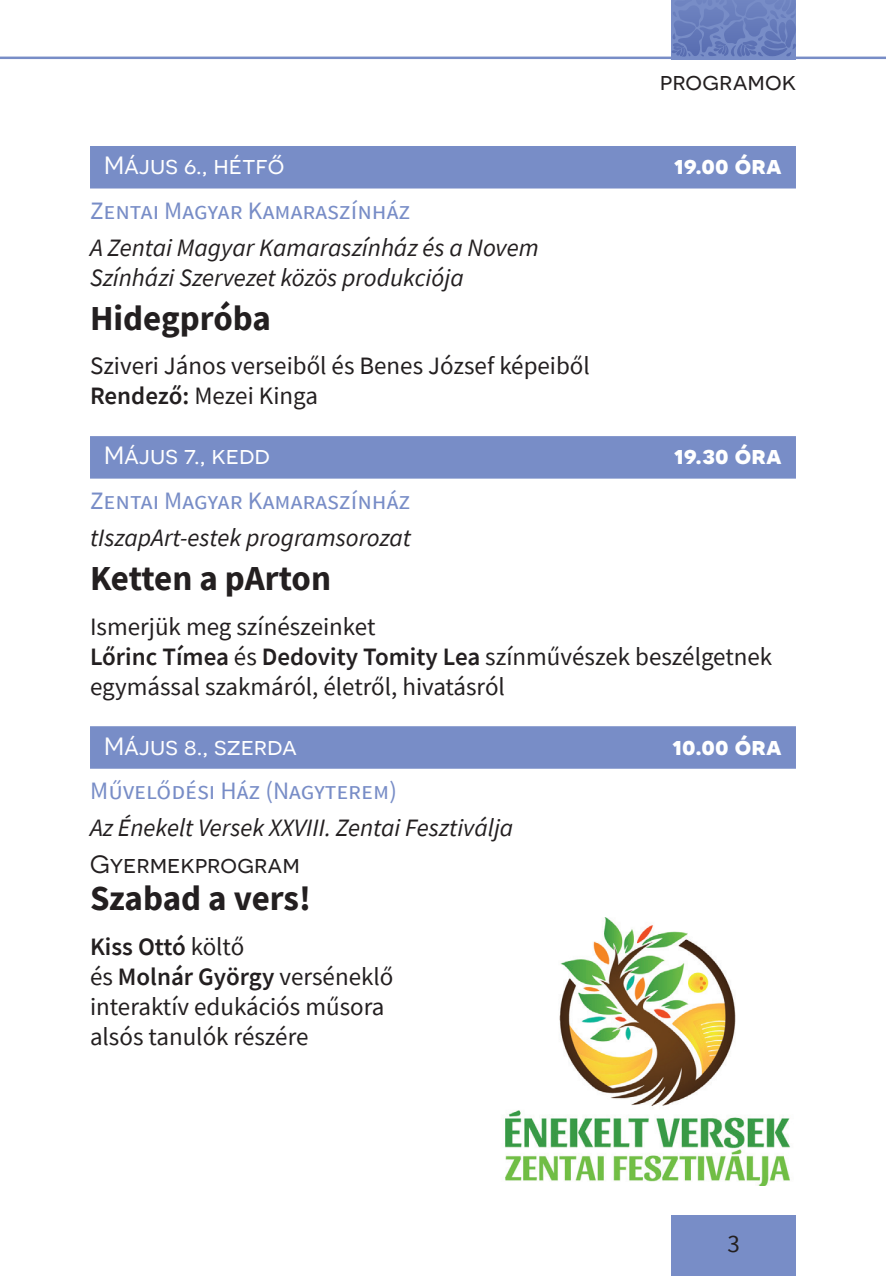
<style>
.page{position:relative;width:886px;height:1276px;background:#fff}
.page>*{position:absolute;margin:0;border:0;box-sizing:border-box;transform-origin:0 0}
.t1{font:700 35px "Source Sans Pro";color:#231f20}
.t2{font:25px/30px "Source Sans Pro";color:#231f20}
.t3{font:italic 25px/30px "Source Sans Pro";color:#231f20}
.t4{font:25px "Source Sans Pro";color:#788dc7}
.t5{font:25px "Novecentosanswide";color:#fff}
.t6{font:700 25px "Novecentosanswide";color:#fff}
.t7{font:25px "Novecentosanswide";color:#231f20}
.s1{font-weight:600}
</style>
<div class="page">
<svg style="left:671px;top:0;width:125px;height:57px;background:#6b80be"></svg>
<hr style="left:0;top:57px;width:886px;height:2px;background:#788dc7">
<div style="left:672px;top:1216px;width:124px;height:60px;background:#788dc7"></div>
<div style="left:90px;top:146px;width:706px;height:42px;background:#788dc7"></div>
<div style="left:90px;top:436px;width:706px;height:42px;background:#788dc7"></div>
<div style="left:90px;top:726px;width:706px;height:42px;background:#788dc7"></div>
<img style="left:505px;top:917px;width:285px;height:269px">
<p class="t7" style="left:660px;top:67px;width:138px">programok</p>
<p class="t5" style="left:104px;top:151px;width:182px">Május 6., hétfő</p>
<p class="t6" style="left:674px;top:150px;width:109px">19.00 óra</p>
<p class="t4" style="left:90px;top:194px;width:322px">Zentai Magyar Kamaraszínház</p>
<p class="t3" style="left:90px;top:232px;width:450px">A Zentai Magyar Kamaraszínház és a Novem<br>Színházi Szervezet közös produkciója</p>
<h1 class="t1" style="left:90px;top:295px;width:182px">Hidegpróba</h1>
<p class="t2" style="left:90px;top:351px;width:501px">Sziveri János verseiből és Benes József képeiből<br><span class="s1">Rendező:</span> Mezei Kinga</p>
<p class="t5" style="left:104px;top:441px;width:167px">Május 7., kedd</p>
<p class="t6" style="left:674px;top:440px;width:109px">19.30 óra</p>
<p class="t4" style="left:90px;top:484px;width:322px">Zentai Magyar Kamaraszínház</p>
<p class="t3" style="left:90px;top:522px;width:322px">tIszapArt-estek programsorozat</p>
<h1 class="t1" style="left:90px;top:555px;width:243px">Ketten a pArton</h1>
<p class="t2" style="left:90px;top:611px;width:684px">Ismerjük meg színészeinket<br><span class="s1">Lőrinc Tímea</span> és <span class="s1">Dedovity Tomity Lea</span> színművészek beszélgetnek egymással szakmáról, életről, hivatásról</p>
<p class="t5" style="left:104px;top:731px;width:194px">Május 8., szerda</p>
<p class="t6" style="left:672px;top:730px;width:111px">10.00 óra</p>
<p class="t4" style="left:90px;top:774px;width:308px">Művelődési Ház (Nagyterem)</p>
<p class="t3" style="left:90px;top:812px;width:425px">Az Énekelt Versek XXVIII. Zentai Fesztiválja</p>
<p class="t7" style="left:90px;top:849px;width:211px">Gyermekprogram</p>
<h1 class="t1" style="left:90px;top:875px;width:222px">Szabad a vers!</h1>
<p class="t2" style="left:90px;top:931px;width:305px"><span class="s1">Kiss Ottó</span> költő<br>és <span class="s1">Molnár György</span> verséneklő interaktív edukációs műsora alsós tanulók részére</p>
<p class="t2" style="left:727px;top:1229px;width:14px">3</p>
</div>
